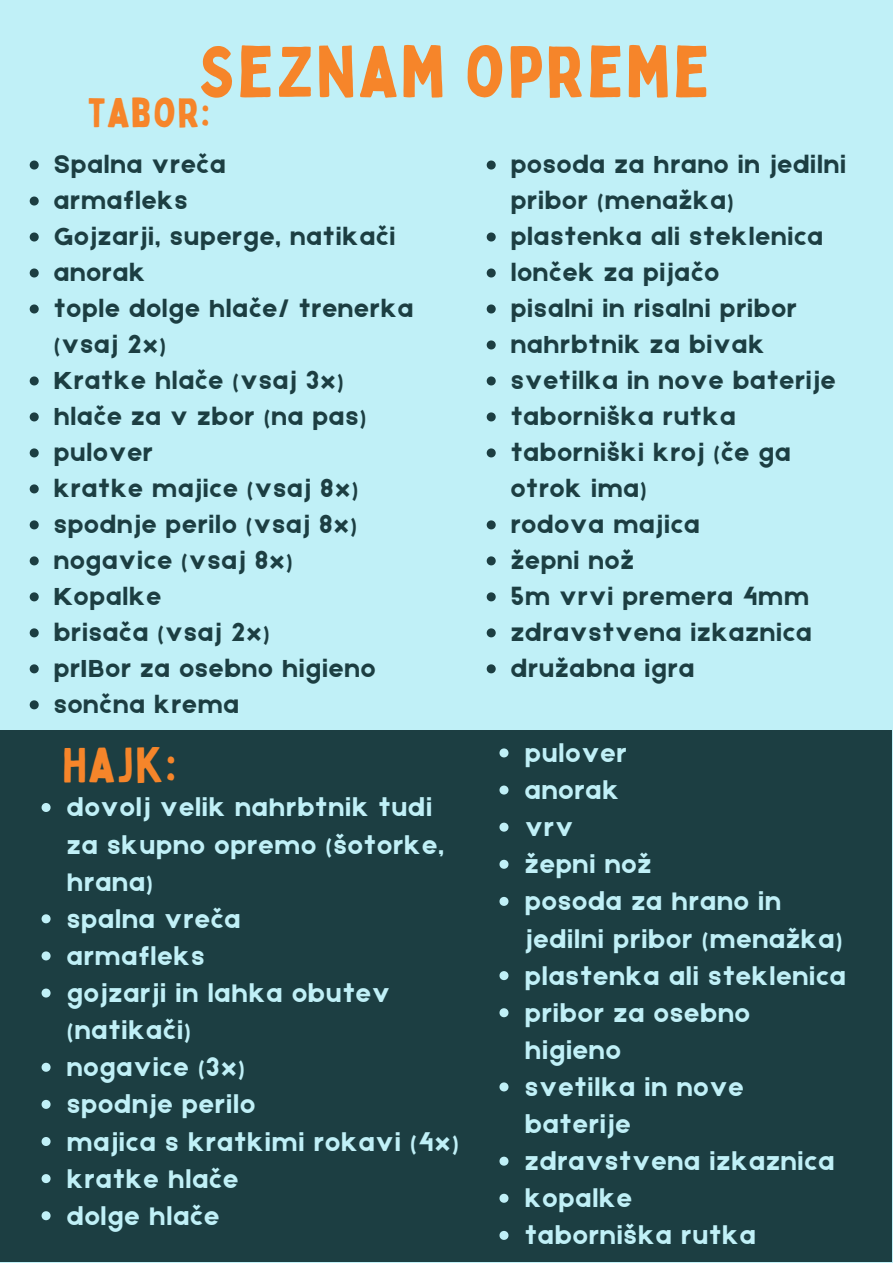
<style>
.page{position:relative;width:893px;height:1264px;background:#fff}
.page>*{position:absolute;margin:0;border:0;box-sizing:border-box;transform-origin:0 0}
.t1{font:71.1px "Bobby Jones";letter-spacing:.035em;color:#f6852a}
.t2{font:48px "Bobby Jones";color:#f6852a}
.t3{font:40.5px "Bobby Jones";letter-spacing:.035em;color:#f6852a}
.t4{font:27px/37px "Etna";letter-spacing:.055em;color:#c0f0f7}
.t5{font:26.25px/36px "Etna";letter-spacing:.055em;color:#1c3e42}
</style>
<div class="page">
<div style="left:0;top:0;width:892px;height:1262px;background:#c0f0f7"></div>
<div style="left:0;top:730px;width:891px;height:531px;background:#1c3e42"></div>
<svg style="left:30px;top:160px;width:9px;height:9px"></svg>
<svg style="left:30px;top:196px;width:9px;height:9px"></svg>
<svg style="left:30px;top:232px;width:9px;height:9px"></svg>
<svg style="left:30px;top:268px;width:9px;height:9px"></svg>
<svg style="left:30px;top:304px;width:9px;height:9px"></svg>
<svg style="left:30px;top:376px;width:9px;height:9px"></svg>
<svg style="left:30px;top:412px;width:9px;height:9px"></svg>
<svg style="left:30px;top:448px;width:9px;height:9px"></svg>
<svg style="left:30px;top:484px;width:9px;height:9px"></svg>
<svg style="left:30px;top:520px;width:9px;height:9px"></svg>
<svg style="left:30px;top:556px;width:9px;height:9px"></svg>
<svg style="left:30px;top:592px;width:9px;height:9px"></svg>
<svg style="left:30px;top:628px;width:9px;height:9px"></svg>
<svg style="left:30px;top:664px;width:9px;height:9px"></svg>
<svg style="left:30px;top:700px;width:9px;height:9px"></svg>
<svg style="left:486px;top:160px;width:9px;height:9px"></svg>
<svg style="left:486px;top:232px;width:9px;height:9px"></svg>
<svg style="left:486px;top:268px;width:9px;height:9px"></svg>
<svg style="left:486px;top:304px;width:9px;height:9px"></svg>
<svg style="left:486px;top:340px;width:9px;height:9px"></svg>
<svg style="left:486px;top:376px;width:9px;height:9px"></svg>
<svg style="left:486px;top:412px;width:9px;height:9px"></svg>
<svg style="left:486px;top:448px;width:9px;height:9px"></svg>
<svg style="left:486px;top:520px;width:9px;height:9px"></svg>
<svg style="left:486px;top:556px;width:9px;height:9px"></svg>
<svg style="left:486px;top:592px;width:9px;height:9px"></svg>
<svg style="left:486px;top:628px;width:9px;height:9px"></svg>
<svg style="left:486px;top:664px;width:9px;height:9px"></svg>
<svg style="left:42px;top:803px;width:9px;height:9px"></svg>
<svg style="left:42px;top:914px;width:9px;height:9px"></svg>
<svg style="left:42px;top:951px;width:9px;height:9px"></svg>
<svg style="left:42px;top:988px;width:9px;height:9px"></svg>
<svg style="left:42px;top:1062px;width:9px;height:9px"></svg>
<svg style="left:42px;top:1099px;width:9px;height:9px"></svg>
<svg style="left:42px;top:1137px;width:9px;height:8px"></svg>
<svg style="left:42px;top:1174px;width:9px;height:9px"></svg>
<svg style="left:42px;top:1211px;width:9px;height:9px"></svg>
<svg style="left:499px;top:748px;width:9px;height:9px"></svg>
<svg style="left:499px;top:785px;width:9px;height:9px"></svg>
<svg style="left:499px;top:822px;width:9px;height:9px"></svg>
<svg style="left:499px;top:859px;width:9px;height:9px"></svg>
<svg style="left:499px;top:896px;width:9px;height:9px"></svg>
<svg style="left:499px;top:971px;width:9px;height:9px"></svg>
<svg style="left:499px;top:1008px;width:9px;height:9px"></svg>
<svg style="left:499px;top:1082px;width:9px;height:9px"></svg>
<svg style="left:499px;top:1156px;width:9px;height:9px"></svg>
<svg style="left:499px;top:1193px;width:9px;height:9px"></svg>
<svg style="left:499px;top:1230px;width:9px;height:9px"></svg>
<h1 class="t1" style="left:198px;top:27px;width:512px">SEZNAM OPREME</h1>
<h3 class="t3" style="left:88px;top:87px;width:123px">TABOR:</h3>
<p class="t5" style="left:54px;top:145px;width:360px">Spalna vreča<br>armafleks<br>Gojzarji, superge, natikači anorak<br>tople dolge hlače/ trenerka (vsaj 2x)<br>Kratke hlače (vsaj 3x) hlače za v zbor (na pas) pulover<br>kratke majice (vsaj 8x) spodnje perilo (vsaj 8x) nogavice (vsaj 8x)<br>Kopalke<br>brisača (vsaj 2x)<br>prIBor za osebno higieno sončna krema</p>
<p class="t5" style="left:511px;top:145px;width:336px">posoda za hrano in jedilni pribor (menažka) plastenka ali steklenica lonček za pijačo<br>pisalni in risalni pribor nahrbtnik za bivak svetilka in nove baterije taborniška rutka taborniški kroj (če ga otrok ima)<br>rodova majica<br>žepni nož<br>5m vrvi premera 4mm zdravstvena izkaznica družabna igra</p>
<h2 class="t2" style="left:62px;top:735px;width:115px">HAJK:</h2>
<p class="t4" style="left:67px;top:787px;width:392px">dovolj velik nahrbtnik tudi za skupno opremo (šotorke, hrana)<br>spalna vreča<br>armafleks<br>gojzarji in lahka obutev (natikači)<br>nogavice (3x)<br>spodnje perilo<br>majica s kratkimi rokavi (4x) kratke hlače<br>dolge hlače</p>
<p class="t4" style="left:525px;top:733px;width:322px">pulover<br>anorak<br>vrv<br>žepni nož<br>posoda za hrano in jedilni pribor (menažka) plastenka ali steklenica pribor za osebno higieno<br>svetilka in nove baterije<br>zdravstvena izkaznica kopalke<br>taborniška rutka</p>
</div>
